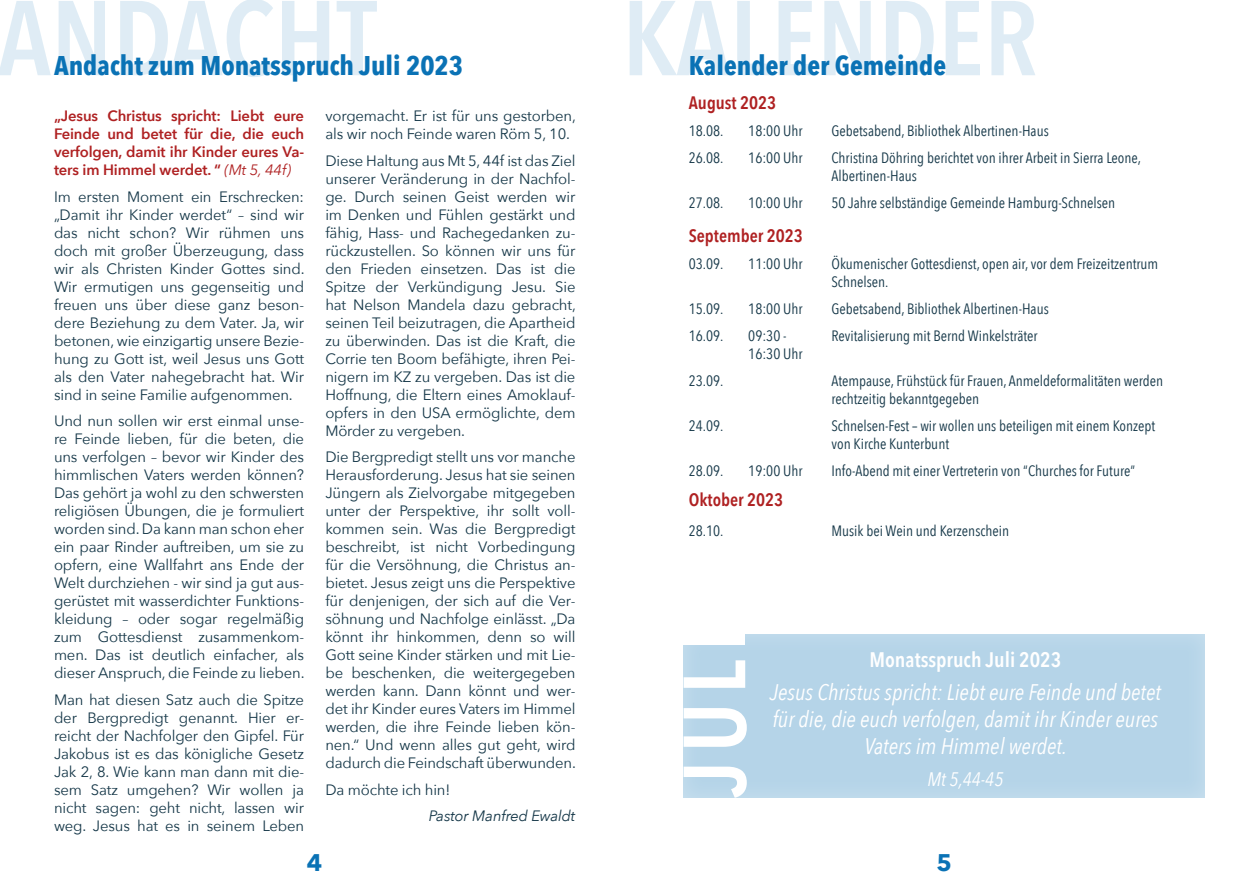
<style>
.page{position:relative;width:1259px;height:893px;background:#fff}
.page>*{position:absolute;margin:0;border:0;box-sizing:border-box;transform-origin:0 0}
.t1{font:600 105px "Avenir Next Condensed";color:#0a72b5}
.t2{font:600 87px "Avenir Next Condensed";color:#fff}
.t3{font:700 27px "Avenir Next Condensed";color:#0a72b5}
.Fließtext{font:700 24px "Avenir Next";color:#0a72b5}
.t4{font:italic 22.5px/27px "Avenir Next Condensed";color:#fff;text-align:center}
.t5{font:600 21px "Avenir Next Condensed";color:#fff}
.t6{font:italic 19.5px "Avenir Next Condensed";color:#fff}
.t7{font:600 18px "Avenir Next Condensed";color:#af2122}
.Fließtext-2{font:15px/18px "Avenir Next";letter-spacing:-.01em;color:#153748;text-align:justify}
.t8{font:15px/18px "Avenir Next Condensed";color:#153748}
.Fließtext-3{font:600 15px/18px "Avenir Next";letter-spacing:-.01em;color:#af2122;text-align:justify}
.Fließtext-4{font:italic 15px "Avenir Next";letter-spacing:-.01em;color:#153748}
.s1{font-weight:400;font-style:italic}
</style>
<div class="page">
<div style="left:672px;top:628px;width:534px;height:171px;background:#b5d4e8"></div>
<h1 class="t1" style="left:-2px;top:-52px;width:380px">ANDACHT</h1>
<p class="t3" style="left:54px;top:49px;width:410px">Andacht zum Monatsspruch Juli 2023</p>
<p class="Fließtext-3" style="left:54px;top:107px;width:252px">„Jesus Christus spricht: Liebt eure Feinde und betet für die, die euch verfolgen, damit ihr Kinder eures Va&shy;ters im Himmel werdet. “ <span class="s1">(Mt 5, 44f)</span></p>
<p class="Fließtext-2" style="left:54px;top:187px;width:252px">Im ersten Moment ein Erschrecken: „Damit ihr Kinder werdet“ – sind wir das nicht schon? Wir rühmen uns doch mit großer Überzeugung, dass wir als Christen Kinder Gottes sind.<br>Wir ermutigen uns gegenseitig und freuen uns über diese ganz beson&shy;dere Beziehung zu dem Vater. Ja, wir betonen, wie einzigartig unsere Bezie&shy;hung zu Gott ist, weil Jesus uns Gott als den Vater nahegebracht hat. Wir sind in seine Familie aufgenommen.</p>
<p class="Fließtext-2" style="left:54px;top:411px;width:252px">Und nun sollen wir erst einmal unse&shy;re Feinde lieben, für die beten, die uns verfolgen – bevor wir Kinder des himmlischen Vaters werden können?<br>Das gehört ja wohl zu den schwersten religiösen Übungen, die je formuliert worden sind. Da kann man schon eher ein paar Rinder auftreiben, um sie zu opfern, eine Wallfahrt ans Ende der Welt durchziehen - wir sind ja gut aus&shy;gerüstet mit wasserdichter Funktions&shy;kleidung – oder sogar regelmäßig zum Gottesdienst zusammenkom&shy;men. Das ist deutlich einfacher, als dieser Anspruch, die Feinde zu lieben.</p>
<p class="Fließtext-2" style="left:54px;top:690px;width:252px">Man hat diesen Satz auch die Spitze der Bergpredigt genannt. Hier er&shy;reicht der Nachfolger den Gipfel. Für Jakobus ist es das königliche Gesetz Jak 2, 8. Wie kann man dann mit die&shy;sem Satz umgehen? Wir wollen ja nicht sagen: geht nicht, lassen wir weg. Jesus hat es in seinem Leben</p>
<p class="Fließtext-2" style="left:325px;top:106px;width:252px">vorgemacht. Er ist für uns gestorben, als wir noch Feinde waren Röm 5, 10.</p>
<p class="Fließtext-2" style="left:325px;top:151px;width:252px">Diese Haltung aus Mt 5, 44f ist das Ziel unserer Veränderung in der Nachfol&shy;ge. Durch seinen Geist werden wir im Denken und Fühlen gestärkt und fähig, Hass- und Rachegedanken zu&shy;rückzustellen. So können wir uns für den Frieden einsetzen. Das ist die Spitze der Verkündigung Jesu. Sie hat Nelson Mandela dazu gebracht, seinen Teil beizutragen, die Apartheid zu überwinden. Das ist die Kraft, die Corrie ten Boom befähigte, ihren Pei&shy;nigern im KZ zu vergeben. Das ist die Hoffnung, die Eltern eines Amoklauf&shy;opfers in den USA ermöglichte, dem Mörder zu vergeben.</p>
<p class="Fließtext-2" style="left:325px;top:447px;width:252px">Die Bergpredigt stellt uns vor manche Herausforderung. Jesus hat sie seinen Jüngern als Zielvorgabe mitgegeben unter der Perspektive, ihr sollt voll&shy;kommen sein. Was die Bergpredigt beschreibt, ist nicht Vorbedingung für die Versöhnung, die Christus an&shy;bietet. Jesus zeigt uns die Perspektive für denjenigen, der sich auf die Ver&shy;söhnung und Nachfolge einlässt. „Da könnt ihr hinkommen, denn so will Gott seine Kinder stärken und mit Lie&shy;be beschenken, die weitergegeben werden kann. Dann könnt und wer&shy;det ihr Kinder eures Vaters im Himmel werden, die ihre Feinde lieben kön&shy;nen.“ Und wenn alles gut geht, wird dadurch die Feindschaft überwunden.</p>
<p class="Fließtext-2" style="left:325px;top:780px;width:126px">Da möchte ich hin!</p>
<p class="Fließtext-4" style="left:429px;top:803px;width:148px">Pastor Manfred Ewaldt</p>
<h1 class="t1" style="left:622px;top:-52px;width:417px">KALENDER</h1>
<p class="t3" style="left:689px;top:49px;width:259px">Kalender der Gemeinde</p>
<p class="t7" style="left:689px;top:87px;width:89px">August 2023</p>
<p class="t8" style="left:689px;top:121px;width:36px">18.08.</p>
<p class="t8" style="left:748px;top:121px;width:56px">18:00 Uhr</p>
<p class="t8" style="left:831px;top:121px;width:219px">Gebetsabend, Bibliothek Albertinen-Haus</p>
<p class="t8" style="left:689px;top:148px;width:36px">26.08.</p>
<p class="t8" style="left:748px;top:148px;width:56px">16:00 Uhr</p>
<p class="t8" style="left:831px;top:148px;width:311px">Christina Döhring berichtet von ihrer Arbeit in Sierra Leone,<br>Albertinen-Haus</p>
<p class="t8" style="left:689px;top:193px;width:36px">27.08.</p>
<p class="t8" style="left:748px;top:193px;width:56px">10:00 Uhr</p>
<p class="t8" style="left:831px;top:193px;width:285px">50 Jahre selbständige Gemeinde Hamburg-Schnelsen</p>
<p class="t7" style="left:689px;top:220px;width:115px">September 2023</p>
<p class="t8" style="left:689px;top:254px;width:36px">03.09.</p>
<p class="t8" style="left:748px;top:254px;width:56px">11:00 Uhr</p>
<p class="t8" style="left:831px;top:254px;width:328px">Ökumenischer Gottesdienst, open air, vor dem Freizeitzentrum<br>Schnelsen.</p>
<p class="t8" style="left:689px;top:299px;width:36px">15.09.</p>
<p class="t8" style="left:748px;top:299px;width:56px">18:00 Uhr</p>
<p class="t8" style="left:831px;top:299px;width:219px">Gebetsabend, Bibliothek Albertinen-Haus</p>
<p class="t8" style="left:689px;top:326px;width:36px">16.09.</p>
<p class="t8" style="left:748px;top:326px;width:56px">09:30 -<br>16:30 Uhr</p>
<p class="t8" style="left:831px;top:326px;width:208px">Revitalisierung mit Bernd Winkelsträter</p>
<p class="t8" style="left:689px;top:371px;width:36px">23.09.</p>
<p class="t8" style="left:831px;top:371px;width:333px">Atempause, Frühstück für Frauen, Anmeldeformalitäten werden rechtzeitig bekanntgegeben</p>
<p class="t8" style="left:689px;top:416px;width:36px">24.09.</p>
<p class="t8" style="left:831px;top:416px;width:325px">Schnelsen-Fest – wir wollen uns beteiligen mit einem Konzept von Kirche Kunterbunt</p>
<p class="t8" style="left:689px;top:461px;width:36px">28.09.</p>
<p class="t8" style="left:748px;top:461px;width:56px">19:00 Uhr</p>
<p class="t8" style="left:831px;top:461px;width:305px">Info-Abend mit einer Vertreterin von “Churches for Future”</p>
<p class="t7" style="left:689px;top:484px;width:96px">Oktober 2023</p>
<p class="t8" style="left:689px;top:521px;width:36px">28.10.</p>
<p class="t8" style="left:831px;top:521px;width:179px">Musik bei Wein und Kerzenschein</p>
<p class="t2" style="left:639px;top:797px;width:170px;rotate:-90deg">JULI</p>
<p class="t5" style="left:869px;top:642px;width:193px">Monatsspruch Juli 2023</p>
<p class="t4" style="left:770px;top:679px;width:393px">Jesus Christus spricht: Liebt eure Feinde und betet für die, die euch verfolgen, damit ihr Kinder eures<br>Vaters im Himmel werdet.</p>
<p class="t6" style="left:927px;top:767px;width:77px">Mt 5,44-45</p>
<p class="Fließtext" style="left:307px;top:842px;width:17px">4</p>
<p class="Fließtext" style="left:936px;top:842px;width:17px">5</p>
</div>
